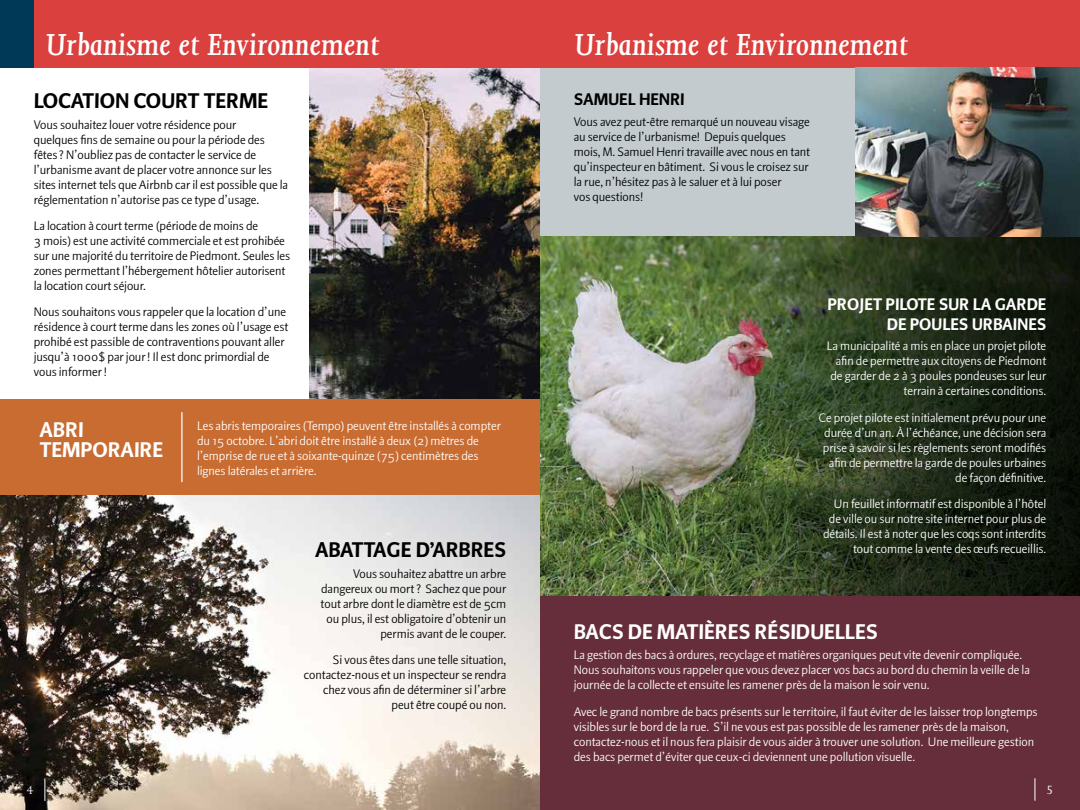
<style>
.page{position:relative;width:1080px;height:810px;background:#fff}
.page>*{position:absolute;margin:0;border:0;box-sizing:border-box;transform-origin:0 0}
.t1{font:italic 600 35px "Joanna";color:#fff}
.t2{font:23.75px/20px "Beo Sans Bold R23";color:#fff}
.t3{font:23.75px "Beo Sans Bold R23";color:#000}
.t4{font:18.75px/20px "Beo Sans Bold R23";color:#fff;text-align:right}
.t5{font:18.75px "Beo Sans Bold R23";color:#000}
.t6{font:13.75px/15px "Beo Sans R23";color:#fff}
.t7{font:13.75px/15px "Beo Sans R23";color:#000}
.t8{font:13.75px "Joanna";color:#fff}
</style>
<div class="page">
<img style="left:540px;top:236px;width:98px;height:360px">
<svg style="left:638px;top:236px;width:442px;height:360px;background:#3d4930"></svg>
<img style="left:0;top:495px;width:540px;height:315px">
<img style="left:309px;top:68px;width:231px;height:331px">
<div style="left:540px;top:596px;width:540px;height:214px;background:#662e3b"></div>
<div style="left:540px;top:68px;width:540px;height:168px;background:#c3cbcf"></div>
<div style="left:0;top:399px;width:540px;height:96px;background:#c96c31"></div>
<div style="left:0;top:0;width:540px;height:68px;background:#da403d"></div>
<div style="left:540px;top:0;width:540px;height:68px;background:#da403d"></div>
<div style="left:0;top:0;width:34px;height:68px;background:#003958"></div>
<svg style="left:45px;top:778px;width:1px;height:23px"></svg>
<svg style="left:1035px;top:778px;width:1px;height:23px"></svg>
<img style="left:855px;top:68px;width:225px;height:168px">
<hr style="left:181px;top:412px;width:2px;height:70px;background:#fff">
<h1 class="t1" style="left:45px;top:25px;width:335px">Urbanisme et Environnement</h1>
<h2 class="t3" style="left:34px;top:89px;width:236px">LOCATION COURT TERME</h2>
<p class="t7" style="left:34px;top:117px;width:256px">Vous souhaitez louer votre résidence pour<br>quelques fins de semaine ou pour la période des fêtes? N’oubliez pas de contacter le service de l’urbanisme avant de placer votre annonce sur les sites internet tels que Airbnb car il est possible que la réglementation n’autorise pas ce type d’usage.</p>
<p class="t7" style="left:34px;top:219px;width:258px">La location à court terme (période de moins de<br>3 mois) est une activité commerciale et est prohibée sur une majorité du territoire de Piedmont. Seules les zones permettant l’hébergement hôtelier autorisent la location court séjour.</p>
<p class="t7" style="left:34px;top:305px;width:256px">Nous souhaitons vous rappeler que la location d’une résidence à court terme dans les zones où l’usage est prohibé est passible de contraventions pouvant aller jusqu’à 1000$ par jour! Il est donc primordial de vous informer!</p>
<h2 class="t2" style="left:40px;top:421px;width:105px">ABRI<br>TEMPORAIRE</h2>
<p class="t6" style="left:197px;top:419px;width:305px">Les abris temporaires (Tempo) peuvent être installés à compter du 15 octobre. L’abri doit être installé à deux (2) mètres de l’emprise de rue et à soixante-quinze (75) centimètres des lignes latérales et arrière.</p>
<h2 class="t3" style="left:315px;top:538px;width:190px">ABATTAGE D’ARBRES</h2>
<p class="t7" style="left:321px;top:566px;width:187px;text-align:right">Vous souhaitez abattre un arbre dangereux ou mort ? Sachez que pour tout arbre dont le diamètre est de 5cm ou plus, il est obligatoire d’obtenir un permis avant de le couper.</p>
<p class="t7" style="left:304px;top:652px;width:204px;text-align:right">Si vous êtes dans une telle situation, contactez-nous et un inspecteur se rendra chez vous afin de déterminer si l’arbre peut être coupé ou non.</p>
<h1 class="t1" style="left:574px;top:25px;width:335px">Urbanisme et Environnement</h1>
<h3 class="t5" style="left:574px;top:90px;width:112px">SAMUEL HENRI</h3>
<p class="t7" style="left:574px;top:114px;width:238px">Vous avez peut-être remarqué un nouveau visage au service de l’urbanisme! Depuis quelques mois, M. Samuel Henri travaille avec nous en tant qu’inspecteur en bâtiment. Si vous le croisez sur la rue, n’hésitez pas à le saluer et à lui poser<br>vos questions!</p>
<h3 class="t4" style="left:827px;top:294px;width:220px">PROJET PILOTE SUR LA GARDE<br>DE POULES URBAINES</h3>
<p class="t6" style="left:827px;top:339px;width:221px;text-align:right">La municipalité a mis en place un projet pilote afin de permettre aux citoyens de Piedmont de garder de 2 à 3 poules pondeuses sur leur terrain à certaines conditions.</p>
<p class="t6" style="left:819px;top:410px;width:229px;text-align:right">Ce projet pilote est initialement prévu pour une durée d’un an. À l’échéance, une décision sera prise à savoir si les règlements seront modifiés afin de permettre la garde de poules urbaines de façon définitive.</p>
<p class="t6" style="left:823px;top:496px;width:225px;text-align:right">Un feuillet informatif est disponible à l’hôtel de ville ou sur notre site internet pour plus de détails. Il est à noter que les coqs sont interdits tout comme la vente des œufs recueillis.</p>
<h2 class="t2" style="left:574px;top:622px;width:26px">BACS</h2>
<h2 class="t2" style="left:628px;top:622px;width:249px">DE MATIÈRES RÉSIDUELLES</h2>
<p class="t6" style="left:574px;top:648px;width:458px">La gestion des bacs à ordures, recyclage et matières organiques peut vite devenir compliquée.<br>Nous souhaitons vous rappeler que vous devez placer vos bacs au bord du chemin la veille de la journée de la collecte et ensuite les ramener près de la maison le soir venu.</p>
<p class="t6" style="left:574px;top:704px;width:465px">Avec le grand nombre de bacs présents sur le territoire, il faut éviter de les laisser trop longtemps visibles sur le bord de la rue. S’il ne vous est pas possible de les ramener près de la maison, contactez-nous et il nous fera plaisir de vous aider à trouver une solution. Une meilleure gestion des bacs permet d’éviter que ceux-ci deviennent une pollution visuelle.</p>
<p class="t8" style="left:27px;top:782px;width:9px">4</p>
<p class="t8" style="left:1046px;top:782px;width:9px">5</p>
</div>
